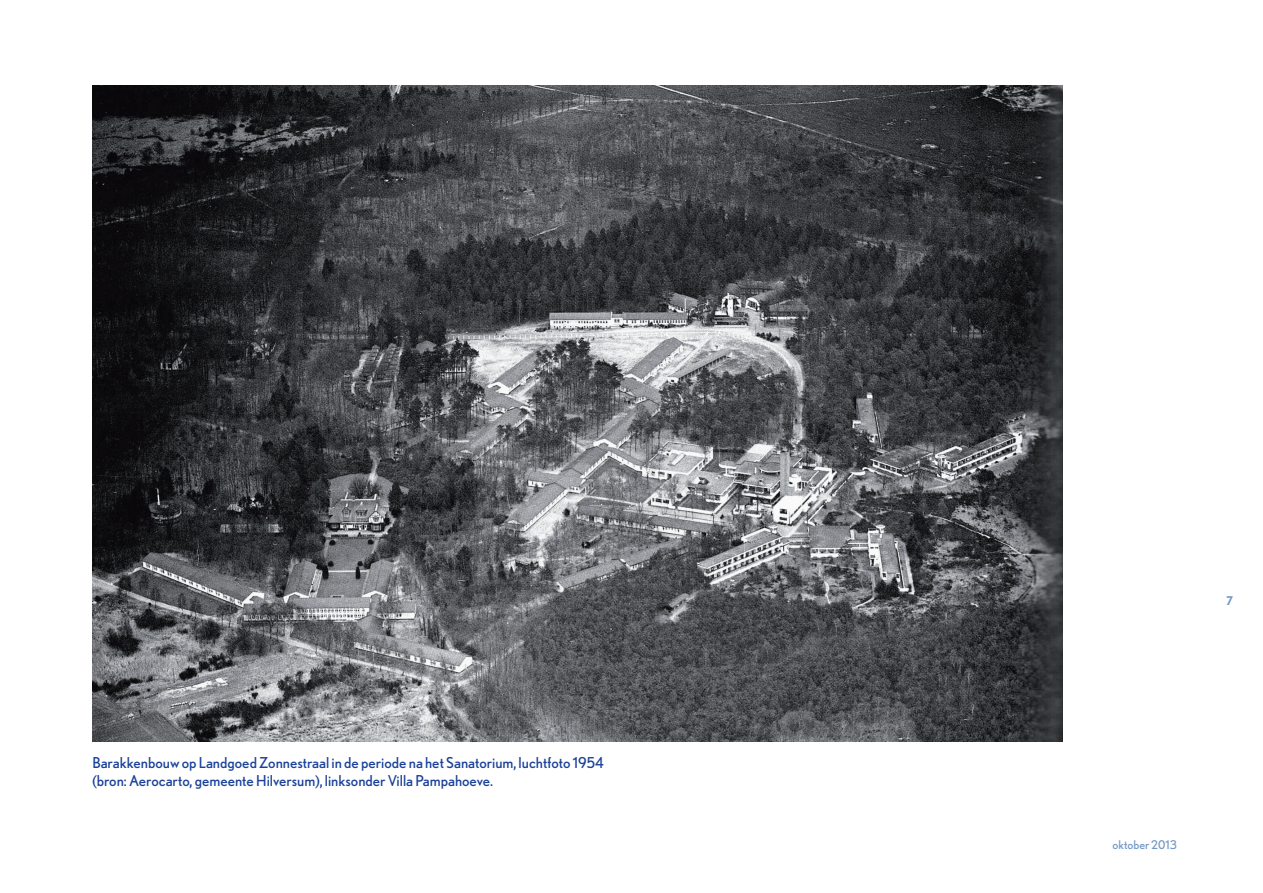
<style>
.page{position:relative;width:1263px;height:893px;background:#fff}
.page>*{position:absolute;margin:0;border:0;box-sizing:border-box;transform-origin:0 0}
.t1{font:15px/18px "Nobel";color:#1b4299}
.t2{font:12px "Nobel";color:#7299c6}
.t3{font:700 12px "Nobel";color:#7299c6}
</style>
<div class="page">
<img style="left:92px;top:85px;width:970px;height:656px">
<p class="t1" style="left:92px;top:754px;width:513px">Barakkenbouw op Landgoed Zonnestraal in de periode na het Sanatorium, luchtfoto 1954 (bron: Aerocarto, gemeente Hilversum), linksonder Villa Pampahoeve.</p>
<p class="t3" style="left:1226px;top:594px;width:9px">7</p>
<p class="t2" style="left:1112px;top:837px;width:66px">oktober 2013</p>
</div>
